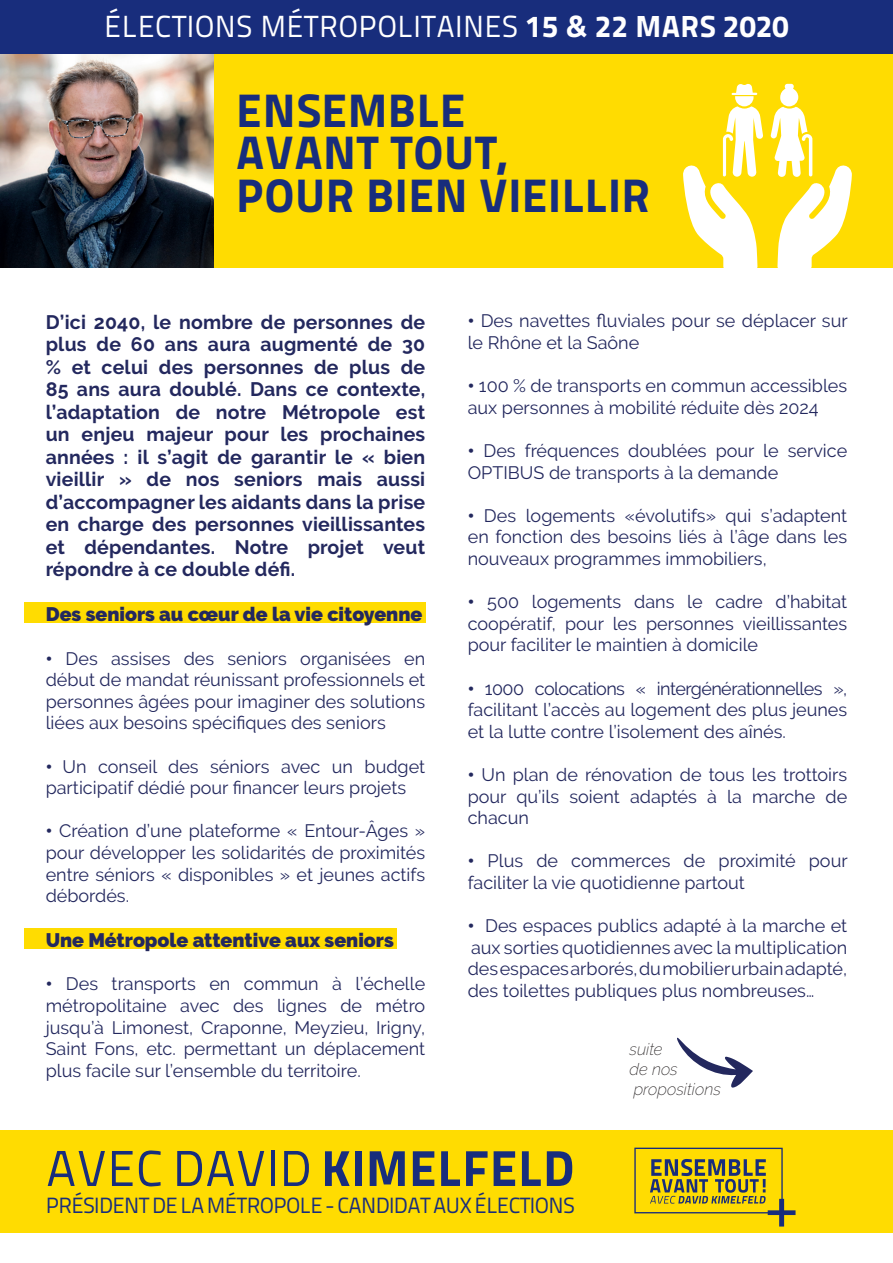
<style>
.page{position:relative;width:893px;height:1263px;background:#fff}
.page>*{position:absolute;margin:0;border:0;box-sizing:border-box;transform-origin:0 0}
.t1{font:50.25px "Titillium Maps 29 L 400 wt";letter-spacing:.01em;color:#182d7c}
.t2{font:46.8px/42.5px "Titillium Maps 29 L 999 wt";letter-spacing:.01em;color:#182d7c}
.t3{font:30.45px "Titillium Maps 29 L 400 wt";letter-spacing:.01em;color:#fff}
.t4{font:22.05px "Titillium Maps 29 L 400 wt";letter-spacing:-.03em;color:#182d7c}
.t5{font:700 19.5px/22.5px "Raleway";letter-spacing:.01em;color:#23285e;text-align:justify}
.t6{font:900 19.5px "Raleway";color:#23285e}
.t7{font:18px/21.6px "Raleway";color:#23285e;text-align:justify}
.t8{font:italic 200 16.5px/19.8px "Raleway";color:#231f20}
.s1{font-family:"Titillium Maps 29 L 999 wt"}
.s2{font-weight:900}
</style>
<div class="page">
<div style="left:0;top:0;width:893px;height:61px;background:#182d7c"></div>
<div style="left:24px;top:928px;width:373px;height:20px;background:#ffdc01"></div>
<div style="left:24px;top:603px;width:401px;height:20px;background:#ffdc01"></div>
<div style="left:0;top:54px;width:893px;height:214px;background:#ffdc01"></div>
<img style="left:0;top:54px;width:214px;height:214px">
<svg style="left:683px;top:83px;width:80px;height:185px"></svg>
<svg style="left:770px;top:84px;width:82px;height:184px"></svg>
<div style="left:0;top:1130px;width:893px;height:102px;background:#ffdc01"></div>
<div style="left:634px;top:1147px;width:149px;height:66px;border:1px solid #182d7c"></div>
<svg style="left:650px;top:1159px;width:145px;height:67px"></svg>
<svg style="left:677px;top:1038px;width:76px;height:49px"></svg>
<h3 class="t3" style="left:104px;top:3px;width:686px">ÉLECTIONS MÉTROPOLITAINES <span class="s1">15 &amp; 22 MARS 2020</span></h3>
<h2 class="t2" style="left:236px;top:86px;width:415px">ENSEMBLE<br>AVANT TOUT,<br>POUR BIEN VIEILLIR</h2>
<p class="t5" style="left:46px;top:311px;width:381px">D’ici 2040, le nombre de personnes de plus de 60 ans aura augmenté de 30 % et celui des personnes de plus de 85 ans aura doublé. Dans ce contexte, l’adaptation de notre Métropole est un enjeu majeur pour les prochaines années : il s’agit de garantir le « bien vieillir » de nos seniors mais aussi d’accompagner les aidants dans la prise en charge des personnes vieillissantes et dépendantes. Notre projet veut répondre à ce double défi.</p>
<p class="t6" style="left:46px;top:603px;width:378px">Des seniors au cœur de la vie citoyenne</p>
<p class="t7" style="left:46px;top:647px;width:381px"><span class="s2">•</span> Des assises des seniors organisées en début de mandat réunissant professionnels et personnes âgées pour imaginer des solutions liées aux besoins spécifiques des seniors</p>
<p class="t7" style="left:46px;top:755px;width:381px"><span class="s2">•</span> Un conseil des séniors avec un budget participatif dédié pour financer leurs projets</p>
<p class="t7" style="left:46px;top:820px;width:381px"><span class="s2">•</span> Création d’une plateforme « Entour-Âges » pour développer les solidarités de proximités entre séniors « disponibles » et jeunes actifs débordés.</p>
<p class="t6" style="left:46px;top:929px;width:350px">Une Métropole attentive aux seniors</p>
<p class="t7" style="left:46px;top:973px;width:381px"><span class="s2">•</span> Des transports en commun à l’échelle métropolitaine avec des lignes de métro jusqu’à Limonest, Craponne, Meyzieu, Irigny, Saint Fons, etc. permettant un déplacement plus facile sur l’ensemble du territoire.</p>
<p class="t7" style="left:468px;top:310px;width:381px"><span class="s2">•</span> Des navettes fluviales pour se déplacer sur le Rhône et la Saône</p>
<p class="t7" style="left:468px;top:375px;width:381px"><span class="s2">•</span> 100 % de transports en commun accessibles aux personnes à mobilité réduite dès 2024</p>
<p class="t7" style="left:468px;top:440px;width:381px"><span class="s2">•</span> Des fréquences doublées pour le service<br>OPTIBUS de transports à la demande</p>
<p class="t7" style="left:468px;top:505px;width:381px"><span class="s2">•</span> Des logements «évolutifs» qui s’adaptent en fonction des besoins liés à l’âge dans les nouveaux programmes immobiliers,</p>
<p class="t7" style="left:468px;top:591px;width:381px"><span class="s2">•</span> 500 logements dans le cadre d’habitat coopératif, pour les personnes vieillissantes pour faciliter le maintien à domicile</p>
<p class="t7" style="left:468px;top:677px;width:381px"><span class="s2">•</span> 1000 colocations « intergénérationnelles », facilitant l’accès au logement des plus jeunes et la lutte contre l’isolement des aînés.</p>
<p class="t7" style="left:468px;top:764px;width:381px"><span class="s2">•</span> Un plan de rénovation de tous les trottoirs pour qu’ils soient adaptés à la marche de chacun</p>
<p class="t7" style="left:468px;top:850px;width:381px"><span class="s2">•</span> Plus de commerces de proximité pour faciliter la vie quotidienne partout</p>
<p class="t7" style="left:468px;top:915px;width:381px"><span class="s2">•</span> Des espaces publics adapté à la marche et aux sorties quotidiennes avec la multiplication des espaces arborés, du mobilier urbain adapté, des toilettes publiques plus nombreuses…</p>
<p class="t8" style="left:629px;top:1039px;width:93px">suite<br>de nos propositions</p>
<h1 class="t1" style="left:46px;top:1131px;width:530px">AVEC DAVID <span class="s1">KIMELFELD</span></h1>
<p class="t4" style="left:46px;top:1188px;width:530px">PRÉSIDENT DE LA MÉTROPOLE - CANDIDAT AUX ÉLECTIONS</p>
</div>
